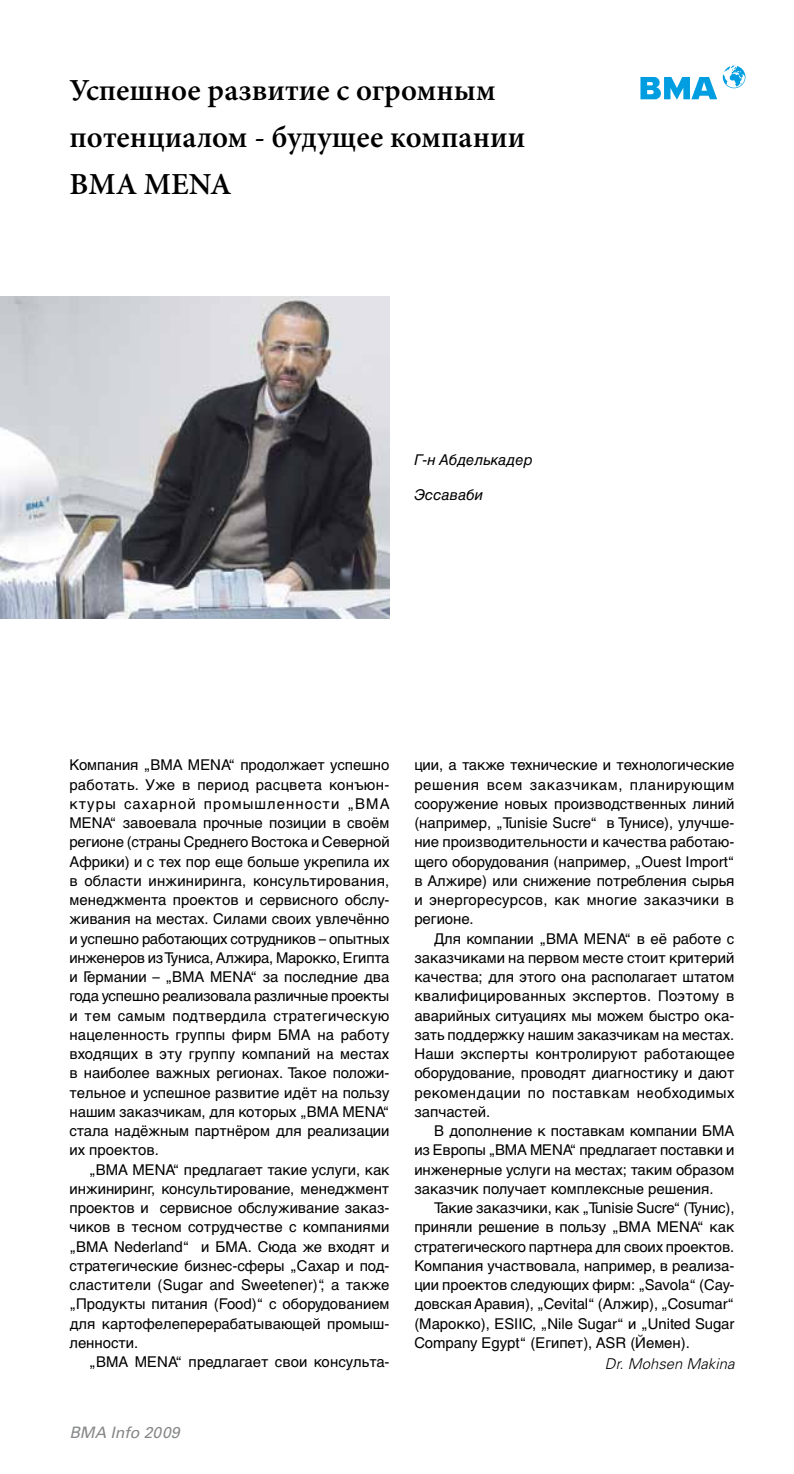
<style>
.page{position:relative;width:794px;height:1474px;background:#fff}
.page>*{position:absolute;margin:0;border:0;box-sizing:border-box;transform-origin:0 0}
.t1{font:600 30.62px/47.2px "Minion Pro";color:#000}
.t2{font:italic 15.75px "Univers LT Std";color:#87888a}
.t3{font:14.88px/19.2px "Helvetica Cyr Upright";color:#000;text-align:justify}
.t4{font:14.88px "Helvetica Cyr Inclined";color:#000}
.t5{font:italic 300 14.88px "Univers LT Std";color:#000}
</style>
<div class="page">
<svg style="left:640px;top:77px;width:77px;height:23px"></svg>
<svg style="left:723px;top:66px;width:22px;height:22px"></svg>
<img style="left:0;top:296px;width:389px;height:322px">
<h1 class="t1" style="left:69px;top:66px;width:457px">Успешное развитие с огромным потенциалом - будущее компании<br>BMA MENA</h1>
<p class="t4" style="left:414px;top:451px;width:120px">Г-н Абделькадер</p>
<p class="t4" style="left:414px;top:486px;width:70px">Эссаваби</p>
<p class="t3" style="left:69px;top:755px;width:322px">Компания „BMA MENA“ продолжает успешно работать. Уже в период расцвета конъюн&shy;ктуры сахарной промышленности „BMA MENA“ завоевала прочные позиции в своём регионе (страны Среднего Востока и Северной Африки) и с тех пор еще больше укрепила их в области инжиниринга, консультирования, менеджмента проектов и сервисного обслу&shy;живания на местах. Силами своих увлечённо и успешно работающих сотрудников – опытных инженеров из Туниса, Алжира, Марокко, Египта и Германии – „BMA MENA“ за последние два года успешно реализовала различные проекты и тем самым подтвердила стратегическую нацеленность группы фирм БМА на работу входящих в эту группу компаний на местах в наиболее важных регионах. Такое положи&shy;тельное и успешное развитие идёт на пользу нашим заказчикам, для которых „BMA MENA“ стала надёжным партнёром для реализации их проектов.</p>
<p class="t3" style="left:69px;top:1159px;width:321px;text-indent:20px">„BMA MENA“ предлагает такие услуги, как инжиниринг, консультирование, менеджмент проектов и сервисное обслуживание заказ&shy;чиков в тесном сотрудчестве с компаниями „BMA Nederland“ и БМА. Сюда же входят и стратегические бизнес-сферы „Сахар и под&shy;сластители (Sugar and Sweetener)“, а также „Продукты питания (Food)“ с оборудованием для картофелеперерабатывающей промыш&shy;ленности.</p>
<p class="t3" style="left:89px;top:1352px;width:302px">„BMA MENA“ предлагает свои консульта-</p>
<p class="t2" style="left:69px;top:1423px;width:112px">BMA Info 2009</p>
<p class="t3" style="left:414px;top:755px;width:321px">ции, а также технические и технологические решения всем заказчикам, планирующим сооружение новых производственных линий (например, „Tunisie Sucre“ в Тунисе), улучше&shy;ние производительности и качества работаю&shy;щего оборудования (например, „Ouest Import“ в Алжире) или снижение потребления сырья и энергоресурсов, как многие заказчики в регионе.</p>
<p class="t3" style="left:414px;top:928px;width:322px;text-indent:20px">Для компании „BMA MENA“ в её работе с заказчиками на первом месте стоит критерий качества; для этого она располагает штатом квалифицированных экспертов. Поэтому в аварийных ситуациях мы можем быстро ока&shy;зать поддержку нашим заказчикам на местах.<br>Наши эксперты контролируют работающее оборудование, проводят диагностику и дают рекомендации по поставкам необходимых запчастей.</p>
<p class="t3" style="left:414px;top:1121px;width:321px;text-indent:20px">В дополнение к поставкам компании БМА из Европы „BMA MENA“ предлагает поставки и инженерные услуги на местах; таким образом заказчик получает комплексные решения.</p>
<p class="t3" style="left:414px;top:1198px;width:322px;text-indent:20px">Такие заказчики, как „Tunisie Sucre“ (Тунис), приняли решение в пользу „BMA MENA“ как стратегического партнера для своих проектов.<br>Компания участвовала, например, в реализа&shy;ции проектов следующих фирм: „Savola“ (Сау&shy;довская Аравия), „Cevital“ (Алжир), „Cosumar“ (Марокко), ESIIC, „Nile Sugar“ и „United Sugar Company Egypt“ (Египет), ASR (Йемен).</p>
<p class="t5" style="left:605px;top:1354px;width:131px">Dr. Mohsen Makina</p>
</div>
